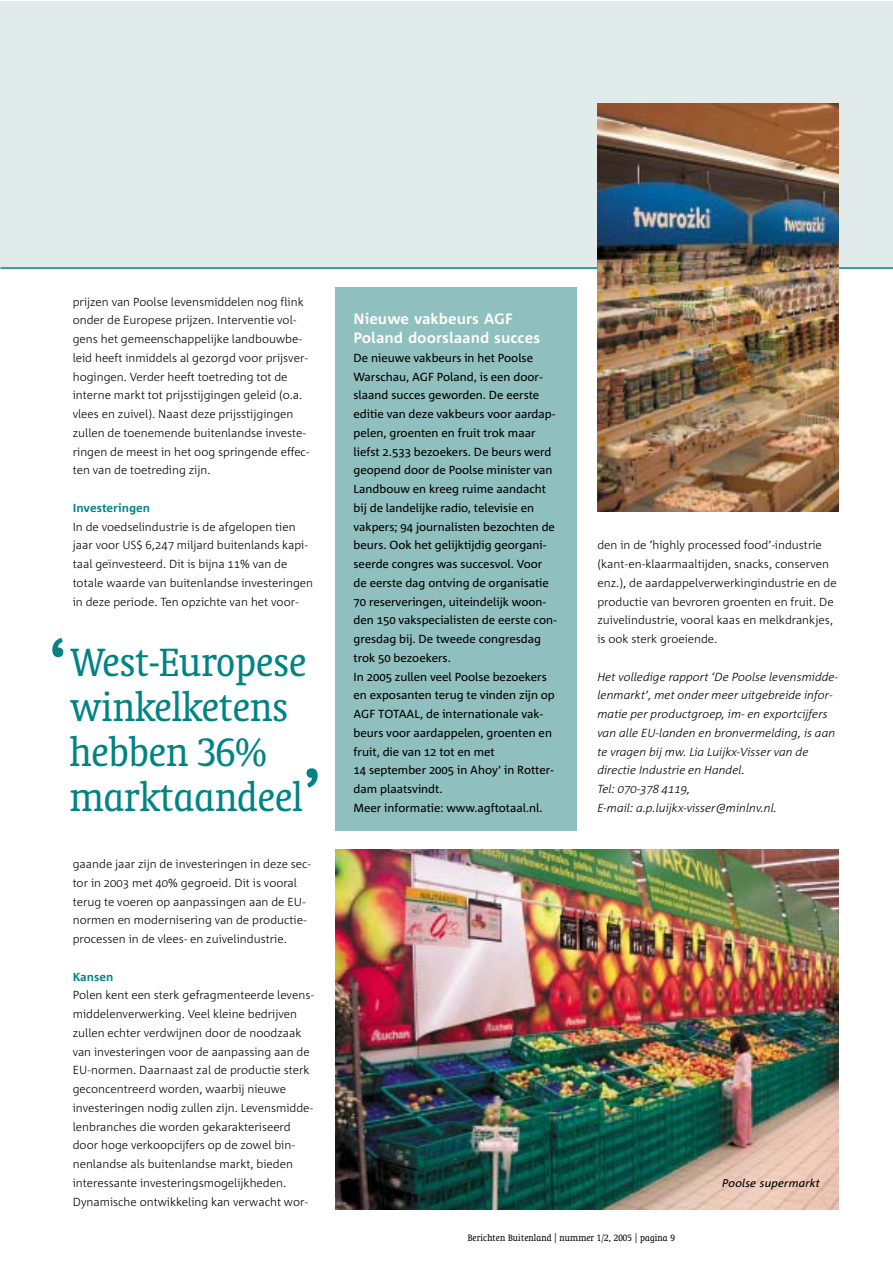
<style>
.page{position:relative;width:893px;height:1263px;background:#fff}
.page>*{position:absolute;margin:0;border:0;box-sizing:border-box;transform-origin:0 0}
.t1{font:condensed 90px "Oranda BT";color:#008383}
.t2{font:condensed 45px/45px "Oranda BT";color:#008383}
.t3{font:15px/18.8px "Agrofont Vet";color:#fff}
.t4{font:11.7px/18.8px "Agrofont Mager";color:#000}
.t5{font:11.7px/18.8px "Agrofont Normaal";color:#000}
.t6{font:11.7px/18.8px "Agrofont Mager Cursief";color:#000}
.t7{font:11.7px "Agrofont Vet";color:#008383}
.t8{font:11.25px "Agrofont Normaal Cursief";letter-spacing:.01em;color:#000}
.t9{font:condensed 10.5px "Oranda BT";letter-spacing:.015em;color:#000}
.s1{font-family:"Agrofont Mager";font-stretch:normal}
</style>
<div class="page">
<div style="left:0;top:2px;width:892px;height:266px;background:#e0ebea"></div>
<hr style="left:0;top:267px;width:892px;height:2px;background:#008383">
<div style="left:335px;top:287px;width:241px;height:544px;background:#8fbfbe"></div>
<img style="left:597px;top:104px;width:241px;height:408px">
<img style="left:335px;top:850px;width:503px;height:359px">
<p class="t4" style="left:73px;top:293px;width:238px">prijzen van Poolse levensmiddelen nog flink onder de Europese prijzen. Interventie vol&shy;gens het gemeenschappelijke landbouwbe&shy;leid heeft inmiddels al gezorgd voor prijsver&shy;hogingen. Verder heeft toetreding tot de interne markt tot prijsstijgingen geleid (o.a. vlees en zuivel). Naast deze prijsstijgingen zullen de toenemende buitenlandse investe&shy;ringen de meest in het oog springende effec&shy;ten van de toetreding zijn.</p>
<p class="t7" style="left:73px;top:503px;width:79px">Investeringen</p>
<p class="t4" style="left:73px;top:518px;width:242px">In de voedselindustrie is de afgelopen tien jaar voor US$ 6,247 miljard buitenlands kapi&shy;taal geïnvesteerd. Dit is bijna 11% van de totale waarde van buitenlandse investeringen in deze periode. Ten opzichte van het voor-</p>
<h1 class="t1" style="left:48px;top:634px;width:20px">‘</h1>
<h2 class="t2" style="left:70px;top:643px;width:238px">West-Europese winkelketens hebben 36% marktaandeel</h2>
<h1 class="t1" style="left:302px;top:765px;width:20px">’</h1>
<p class="t4" style="left:73px;top:855px;width:240px">gaande jaar zijn de investeringen in deze sec&shy;tor in 2003 met 40% gegroeid. Dit is vooral terug te voeren op aanpassingen aan de EU&shy;normen en modernisering van de productie&shy;processen in de vlees- en zuivelindustrie.</p>
<p class="t7" style="left:73px;top:971px;width:42px">Kansen</p>
<p class="t4" style="left:73px;top:986px;width:242px">Polen kent een sterk gefragmenteerde levens&shy;middelenverwerking. Veel kleine bedrijven zullen echter verdwijnen door de noodzaak van investeringen voor de aanpassing aan de EU-normen. Daarnaast zal de productie sterk geconcentreerd worden, waarbij nieuwe investeringen nodig zullen zijn. Levensmidde&shy;lenbranches die worden gekarakteriseerd door hoge verkoopcijfers op de zowel bin&shy;nenlandse als buitenlandse markt, bieden interessante investeringsmogelijkheden.<br>Dynamische ontwikkeling kan verwacht wor-</p>
<p class="t3" style="left:353px;top:310px;width:188px">Nieuwe vakbeurs AGF<br>Poland doorslaand succes</p>
<p class="t5" style="left:353px;top:349px;width:204px">De nieuwe vakbeurs in het Poolse Warschau, AGF Poland, is een door&shy;slaand succes geworden. De eerste editie van deze vakbeurs voor aardap&shy;pelen, groenten en fruit trok maar liefst 2.533 bezoekers. De beurs werd geopend door de Poolse minister van Landbouw en kreeg ruime aandacht bij de landelijke radio, televisie en vakpers; 94 journalisten bezochten de beurs. Ook het gelijktijdig georgani&shy;seerde congres was succesvol. Voor de eerste dag ontving de organisatie 70 reserveringen, uiteindelijk woon&shy;den 150 vakspecialisten de eerste con&shy;gresdag bij. De tweede congresdag trok 50 bezoekers.<br>In 2005 zullen veel Poolse bezoekers en exposanten terug te vinden zijn op AGF TOTAAL, de internationale vak&shy;beurs voor aardappelen, groenten en fruit, die van 12 tot en met<br>14 september 2005 in Ahoy’ in Rotter&shy;dam plaatsvindt.<br>Meer informatie: www.agftotaal.nl.</p>
<p class="t4" style="left:597px;top:536px;width:241px">den in de ‘highly processed food’-industrie (kant-en-klaarmaaltijden, snacks, conserven enz.), de aardappelverwerkingindustrie en de productie van bevroren groenten en fruit. De zuivelindustrie, vooral kaas en melkdrankjes, is ook sterk groeiende.</p>
<p class="t6" style="left:597px;top:668px;width:242px">Het volledige rapport ‘De Poolse levensmidde&shy;lenmarkt’, met onder meer uitgebreide infor&shy;matie per productgroep, im- en exportcijfers van alle EU-landen en bronvermelding, is aan te vragen bij mw. Lia Luijkx-Visser van de directie Industrie en Handel.<br>Tel: 070-378 4119,<br>E-mail: a.p.luijkx-visser@minlnv.nl.</p>
<p class="t8" style="left:722px;top:1178px;width:99px">Poolse supermarkt</p>
<p class="t9" style="left:468px;top:1234px;width:209px">Berichten Buitenland <span class="s1">|</span> nummer 1/2, 2005 <span class="s1">|</span> pagina 9</p>
</div>
